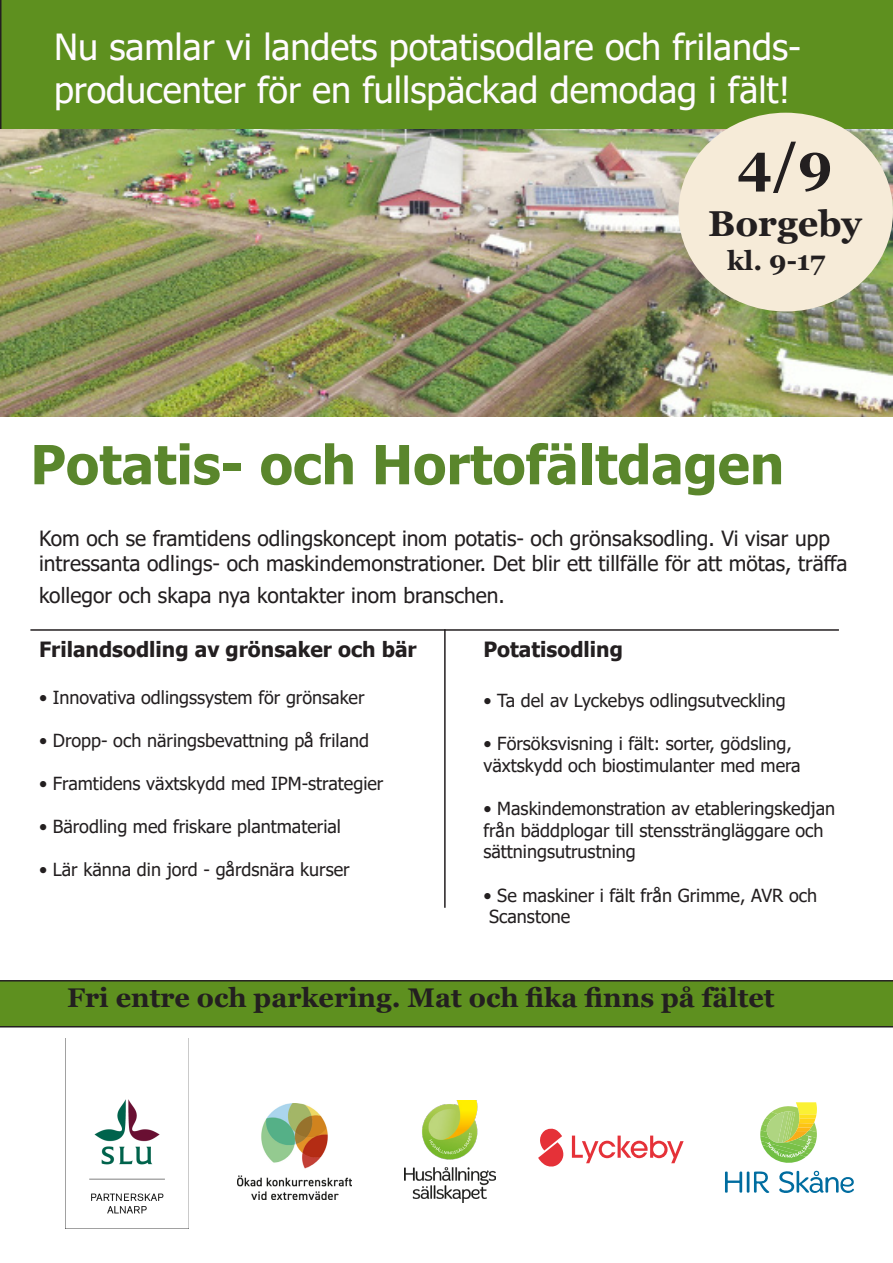
<style>
.page{position:relative;width:893px;height:1263px;background:#fff}
.page>*{position:absolute;margin:0;border:0;box-sizing:border-box;transform-origin:0 0}
.t1{font:700 54px "Tahoma";color:#5a862c}
.t2{font:700 54px "Georgia";color:#231f20}
.t3{font:36px "Tahoma";color:#fffbff}
.t4{font:700 36px "Georgia";color:#231f20}
.t5{font:700 27px "Georgia";color:#231f20}
.t6{font:21px/25.2px "Tahoma";color:#231f20}
.t7{font:700 21px "Tahoma";color:#231f20}
.t8{font:18px/21.6px "Tahoma";color:#231f20}
</style>
<div class="page">
<img style="left:65px;top:1038px;width:124px;height:190px">
<div style="left:0;top:980px;width:893px;height:47px;background:#5e901f"></div>
<div style="left:0;top:0;width:893px;height:130px;background:#5e901f"></div>
<img style="left:0;top:130px;width:893px;height:287px">
<div style="left:678px;top:113px;width:215px;height:198px;background:#f6ebd8;border-radius:50%"></div>
<svg style="left:572px;top:1135px;width:112px;height:28px"></svg>
<svg style="left:538px;top:1129px;width:26px;height:37px"></svg>
<svg style="left:725px;top:1102px;width:129px;height:91px"></svg>
<hr style="left:444px;top:629px;width:2px;height:279px;background:#231f20">
<img style="left:404px;top:1100px;width:92px;height:102px">
<img style="left:238px;top:1104px;width:114px;height:95px">
<hr style="left:30px;top:629px;width:809px;height:2px;background:#231f20">
<p class="t3" style="left:54px;top:23px;width:749px">Nu samlar vi landets potatisodlare och frilands-</p>
<p class="t3" style="left:54px;top:66px;width:738px">producenter för en fullspäckad demodag i fält!</p>
<p class="t2" style="left:737px;top:128px;width:97px">4/9</p>
<p class="t4" style="left:708px;top:200px;width:155px">Borgeby</p>
<p class="t5" style="left:727px;top:243px;width:99px">kl. 9-17</p>
<p class="t1" style="left:30px;top:427px;width:755px">Potatis- och Hortofältdagen</p>
<p class="t6" style="left:39px;top:526px;width:810px">Kom och se framtidens odlingskoncept inom potatis- och grönsaksodling. Vi visar upp intressanta odlings- och maskindemonstrationer. Det blir ett tillfälle för att mötas, träffa</p>
<p class="t6" style="left:39px;top:584px;width:467px">kollegor och skapa nya kontakter inom branschen.</p>
<p class="t7" style="left:39px;top:634px;width:379px">Frilandsodling av grönsaker och bär</p>
<p class="t8" style="left:39px;top:687px;width:327px">• Innovativa odlingssystem för grönsaker</p>
<p class="t8" style="left:39px;top:730px;width:332px">• Dropp- och näringsbevattning på friland</p>
<p class="t8" style="left:39px;top:774px;width:346px">• Framtidens växtskydd med IPM-strategier</p>
<p class="t8" style="left:39px;top:817px;width:303px">• Bärodling med friskare plantmaterial</p>
<p class="t8" style="left:39px;top:860px;width:312px">• Lär känna din jord - gårdsnära kurser</p>
<p class="t7" style="left:483px;top:634px;width:141px">Potatisodling</p>
<p class="t8" style="left:483px;top:691px;width:304px">• Ta del av Lyckebys odlingsutveckling</p>
<p class="t8" style="left:483px;top:734px;width:310px">• Försöksvisning i fält: sorter, gödsling,</p>
<p class="t8" style="left:483px;top:756px;width:319px">växtskydd och biostimulanter med mera</p>
<p class="t8" style="left:483px;top:799px;width:353px">• Maskindemonstration av etableringskedjan från bäddplogar till stenssträngläggare och sättningsutrustning</p>
<p class="t8" style="left:483px;top:885px;width:335px">• Se maskiner i fält från Grimme, AVR och</p>
<p class="t8" style="left:489px;top:907px;width:83px">Scanstone</p>
<p class="t5" style="left:67px;top:980px;width:709px">Fri entre och parkering. Mat och fika finns på fältet</p>
</div>
